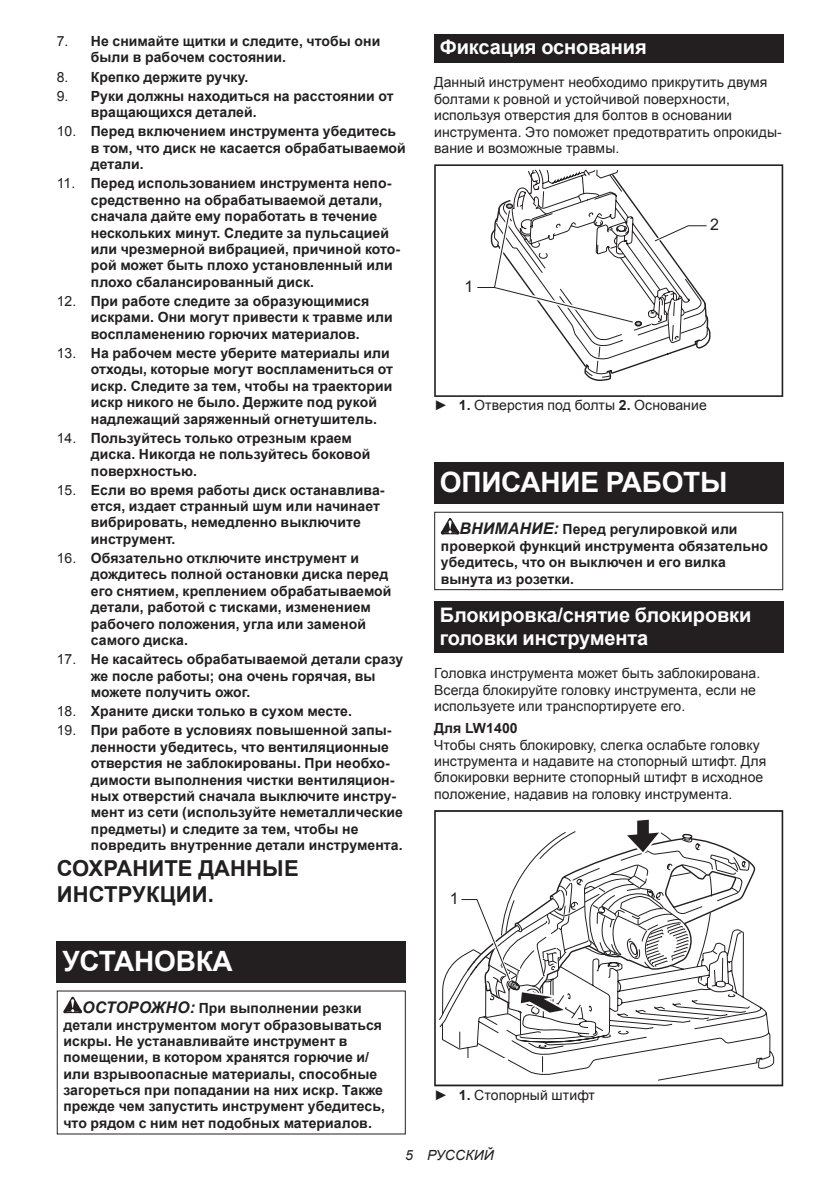
<style>
.page{position:relative;width:840px;height:1191px;background:#fff}
.page>*{position:absolute;margin:0;border:0;box-sizing:border-box;transform-origin:0 0}
.t1{font:700 28px "Arial";letter-spacing:-.01em;color:#fff}
.t2{font:700 22px/25.8px "Arial";letter-spacing:.005em;color:#231f20}
.t3{font:700 20px/23.4px "Arial";letter-spacing:-.01em;color:#fff}
.t4{font:16px "Arial";color:#231f20}
.t5{font:700 14px/16.4px "Arial";letter-spacing:.005em;color:#231f20}
.t6{font:14px/16.4px "Arial";letter-spacing:.005em;color:#231f20}
.t7{font:italic 14px "Arial";letter-spacing:.005em;color:#231f20}
.s1{font-weight:400}
.s2{font-style:italic;font-size:16px}
.s3{font-weight:700}
</style>
<div class="page">
<div style="left:57px;top:941px;width:348px;height:41px;background:#231f20"></div>
<svg style="left:63px;top:996px;width:19px;height:17px"></svg>
<div style="left:434px;top:34px;width:348px;height:29px;background:#231f20"></div>
<svg style="left:434px;top:164px;width:348px;height:233px"></svg>
<svg style="left:473px;top:169px;width:237px;height:212px"></svg>
<div style="left:434px;top:462px;width:348px;height:41px;background:#231f20"></div>
<svg style="left:440px;top:518px;width:19px;height:16px"></svg>
<div style="left:434px;top:512px;width:348px;height:78px;border:1px solid #231f20"></div>
<div style="left:434px;top:601px;width:348px;height:52px;background:#231f20"></div>
<svg style="left:434px;top:810px;width:348px;height:276px"></svg>
<svg style="left:438px;top:815px;width:319px;height:212px"></svg>
<p class="t5" style="left:91px;top:33px;width:291px;text-indent:-34px"><span class="s1">7.</span> Не снимайте щитки и следите, чтобы они были в рабочем состоянии.</p>
<p class="t5" style="left:57px;top:69px;width:193px"><span class="s1">8.</span> Крепко держите ручку.</p>
<p class="t5" style="left:91px;top:88px;width:304px;text-indent:-34px"><span class="s1">9.</span> Руки должны находиться на расстоянии от вращающихся деталей.</p>
<p class="t5" style="left:91px;top:124px;width:316px;text-indent:-34px"><span class="s1">10.</span> Перед включением инструмента убедитесь в том, что диск не касается обрабатываемой детали.</p>
<p class="t5" style="left:91px;top:176px;width:311px;text-indent:-34px"><span class="s1">11.</span> Перед использованием инструмента непо&shy;средственно на обрабатываемой детали, сначала дайте ему поработать в течение нескольких минут. Следите за пульсацией или чрезмерной вибрацией, причиной кото&shy;рой может быть плохо установленный или плохо сбалансированный диск.</p>
<p class="t5" style="left:91px;top:293px;width:303px;text-indent:-34px"><span class="s1">12.</span> При работе следите за образующимися искрами. Они могут привести к травме или воспламенению горючих материалов.</p>
<p class="t5" style="left:91px;top:345px;width:303px;text-indent:-34px"><span class="s1">13.</span> На рабочем месте уберите материалы или отходы, которые могут воспламениться от искр. Следите за тем, чтобы на траектории искр никого не было. Держите под рукой надлежащий заряженный огнетушитель.</p>
<p class="t5" style="left:91px;top:430px;width:281px;text-indent:-34px"><span class="s1">14.</span> Пользуйтесь только отрезным краем диска. Никогда не пользуйтесь боковой поверхностью.</p>
<p class="t5" style="left:91px;top:482px;width:295px;text-indent:-34px"><span class="s1">15.</span> Если во время работы диск останавлива&shy;ется, издает странный шум или начинает вибрировать, немедленно выключите инструмент.</p>
<p class="t5" style="left:91px;top:550px;width:302px;text-indent:-34px"><span class="s1">16.</span> Обязательно отключите инструмент и дождитесь полной остановки диска перед его снятием, креплением обрабатываемой детали, работой с тисками, изменением рабочего положения, угла или заменой самого диска.</p>
<p class="t5" style="left:91px;top:651px;width:314px;text-indent:-34px"><span class="s1">17.</span> Не касайтесь обрабатываемой детали сразу же после работы; она очень горячая, вы можете получить ожог.</p>
<p class="t5" style="left:57px;top:703px;width:297px"><span class="s1">18.</span> Храните диски только в сухом месте.</p>
<p class="t5" style="left:91px;top:722px;width:313px;text-indent:-34px"><span class="s1">19.</span> При работе в условиях повышенной запы&shy;ленности убедитесь, что вентиляционные отверстия не заблокированы. При необхо&shy;димости выполнения чистки вентиляцион&shy;ных отверстий сначала выключите инстру&shy;мент из сети (используйте неметаллические предметы) и следите за тем, чтобы не повредить внутренние детали инструмента.</p>
<h2 class="t2" style="left:57px;top:856px;width:243px">СОХРАНИТЕ ДАННЫЕ<br>ИНСТРУКЦИИ.</h2>
<h1 class="t1" style="left:62px;top:942px;width:172px">УСТАНОВКА</h1>
<p class="t5" style="left:63px;top:1000px;width:323px;text-indent:19px"><span class="s2">ОСТОРОЖНО:</span> При выполнении резки детали инструментом могут образовываться искры. Не устанавливайте инструмент в помещении, в котором хранятся горючие и/ или взрывоопасные материалы, способные загореться при попадании на них искр. Также прежде чем запустить инструмент убедитесь, что рядом с ним нет подобных материалов.</p>
<h3 class="t3" style="left:439px;top:36px;width:208px">Фиксация основания</h3>
<p class="t6" style="left:434px;top:74px;width:349px">Данный инструмент необходимо прикрутить двумя болтами к ровной и устойчивой поверхности, используя отверстия для болтов в основании инструмента. Это поможет предотвратить опрокиды&shy;вание и возможные травмы.</p>
<p class="t4" style="left:464px;top:276px;width:10px">1</p>
<p class="t4" style="left:709px;top:214px;width:10px">2</p>
<p class="t6" style="left:434px;top:397px;width:274px">► <span class="s3">1.</span> Отверстия под болты <span class="s3">2.</span> Основание</p>
<h1 class="t1" style="left:439px;top:464px;width:289px">ОПИСАНИЕ РАБОТЫ</h1>
<p class="t5" style="left:440px;top:521px;width:328px;text-indent:19px"><span class="s2">ВНИМАНИЕ:</span> Перед регулировкой или проверкой функций инструмента обязательно убедитесь, что он выключен и его вилка вынута из розетки.</p>
<h3 class="t3" style="left:439px;top:603px;width:313px">Блокировка/снятие блокировки головки инструмента</h3>
<p class="t6" style="left:434px;top:665px;width:327px">Головка инструмента может быть заблокирована.<br>Всегда блокируйте головку инструмента, если не используете или транспортируете его.</p>
<p class="t5" style="left:434px;top:720px;width:85px">Для LW1400</p>
<p class="t6" style="left:434px;top:736px;width:333px">Чтобы снять блокировку, слегка ослабьте головку инструмента и надавите на стопорный штифт. Для блокировки верните стопорный штифт в исходное положение, надавив на головку инструмента.</p>
<p class="t4" style="left:449px;top:888px;width:10px">1</p>
<p class="t6" style="left:434px;top:1086px;width:162px">► <span class="s3">1.</span> Стопорный штифт</p>
<p class="t7" style="left:405px;top:1146px;width:90px">5 РУССКИЙ</p>
</div>
